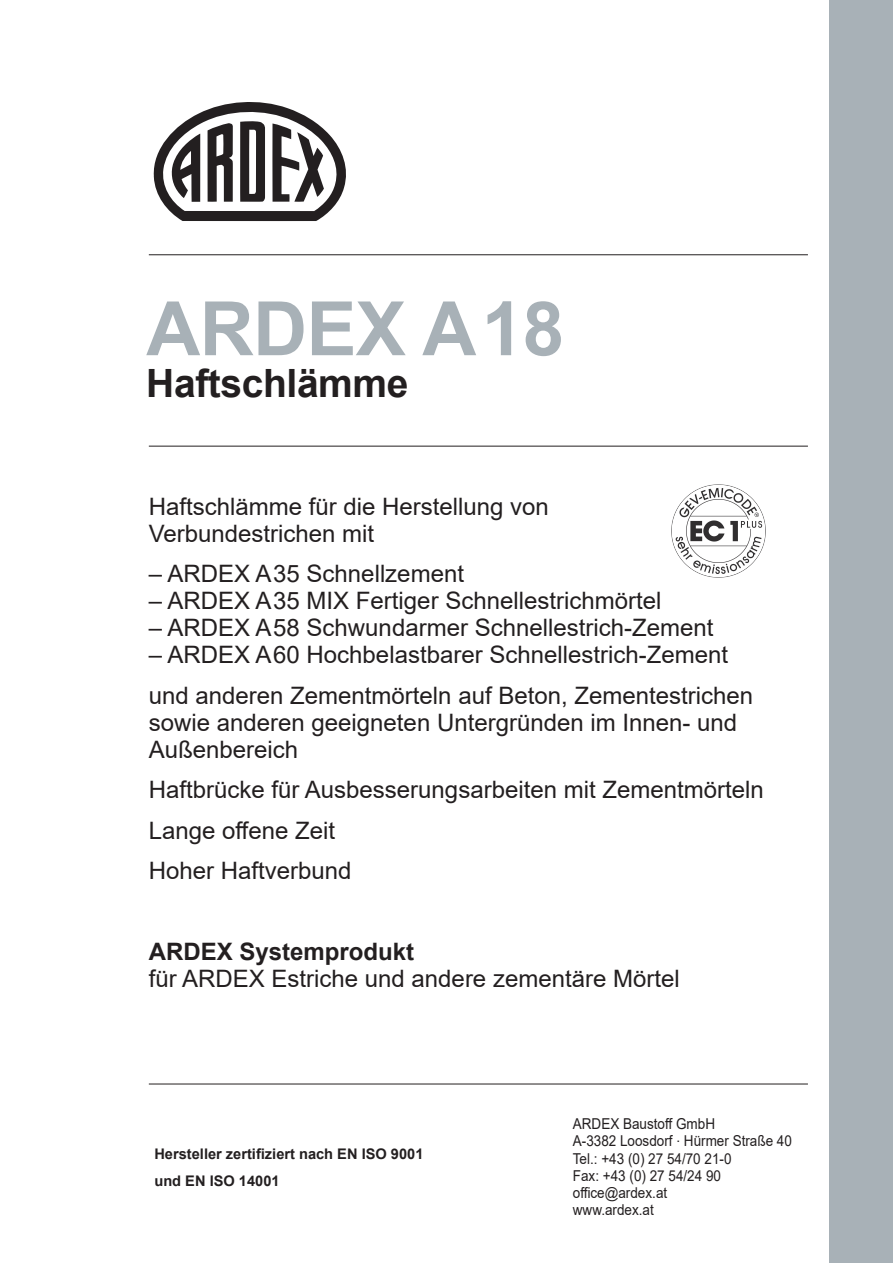
<style>
.page{position:relative;width:893px;height:1263px;background:#fff}
.page>*{position:absolute;margin:0;border:0;box-sizing:border-box;transform-origin:0 0}
.Produktname{font:700 75px "Arial";letter-spacing:-.01em;color:#a8b1b7}
.Produktbezeichnung{font:700 39px "Arial";letter-spacing:-.01em;color:#231f20}
.Eigenschaften{font:24px/27px "Arial";color:#231f20}
.t1{font:15px/17.2px "Arial";color:#231f20;scale:.9 1}
.t2{font:700 14.7px/26.8px "Arial";color:#231f20}
.s1{font-weight:700}
</style>
<div class="page">
<hr style="left:149px;top:254px;width:659px;height:1px;background:#231f20">
<hr style="left:149px;top:446px;width:659px;height:1px;background:#231f20">
<hr style="left:149px;top:1084px;width:659px;height:1px;background:#231f20">
<div style="left:829px;top:0;width:64px;height:1263px;background:#a8b1b7"></div>
<svg style="left:153px;top:102px;width:193px;height:119px"></svg>
<img style="left:672px;top:484px;width:93px;height:94px">
<p class="Produktname" style="left:146px;top:276px;width:419px">ARDEX A18</p>
<p class="Produktbezeichnung" style="left:146px;top:356px;width:264px">Haftschlämme</p>
<p class="Eigenschaften" style="left:149px;top:493px;width:402px">Haftschlämme für die Herstellung von<br>Verbundestrichen mit</p>
<p class="Eigenschaften" style="left:149px;top:560px;width:317px">– ARDEX A35 Schnellzement</p>
<p class="Eigenschaften" style="left:149px;top:587px;width:514px">– ARDEX A35 MIX Fertiger Schnellestrichmörtel</p>
<p class="Eigenschaften" style="left:149px;top:614px;width:566px">– ARDEX A58 Schwundarmer Schnellestrich-Zement</p>
<p class="Eigenschaften" style="left:149px;top:641px;width:581px">– ARDEX A60 Hochbelastbarer Schnellestrich-Zement</p>
<p class="Eigenschaften" style="left:149px;top:682px;width:606px">und anderen Zementmörteln auf Beton, Zementestrichen sowie anderen geeigneten Untergründen im Innen- und<br>Außenbereich</p>
<p class="Eigenschaften" style="left:149px;top:776px;width:616px">Haftbrücke für Ausbesserungsarbeiten mit Zementmörteln</p>
<p class="Eigenschaften" style="left:149px;top:817px;width:188px">Lange offene Zeit</p>
<p class="Eigenschaften" style="left:149px;top:857px;width:204px">Hoher Haftverbund</p>
<p class="Eigenschaften" style="left:149px;top:938px;width:532px"><span class="s1">ARDEX Systemprodukt<br></span>für ARDEX Estriche und andere zementäre Mörtel</p>
<p class="t2" style="left:154px;top:1140px;width:271px">Hersteller zertifiziert nach EN ISO 9001 und EN ISO 14001</p>
<p class="t1" style="left:573px;top:1115px;width:245px">ARDEX Baustoff GmbH<br>A-3382 Loosdorf . Hürmer Straße 40<br>Tel.: +43 (0) 27 54/70 21-0<br>Fax: +43 (0) 27 54/24 90 office@ardex.at<br>www.ardex.at</p>
</div>
